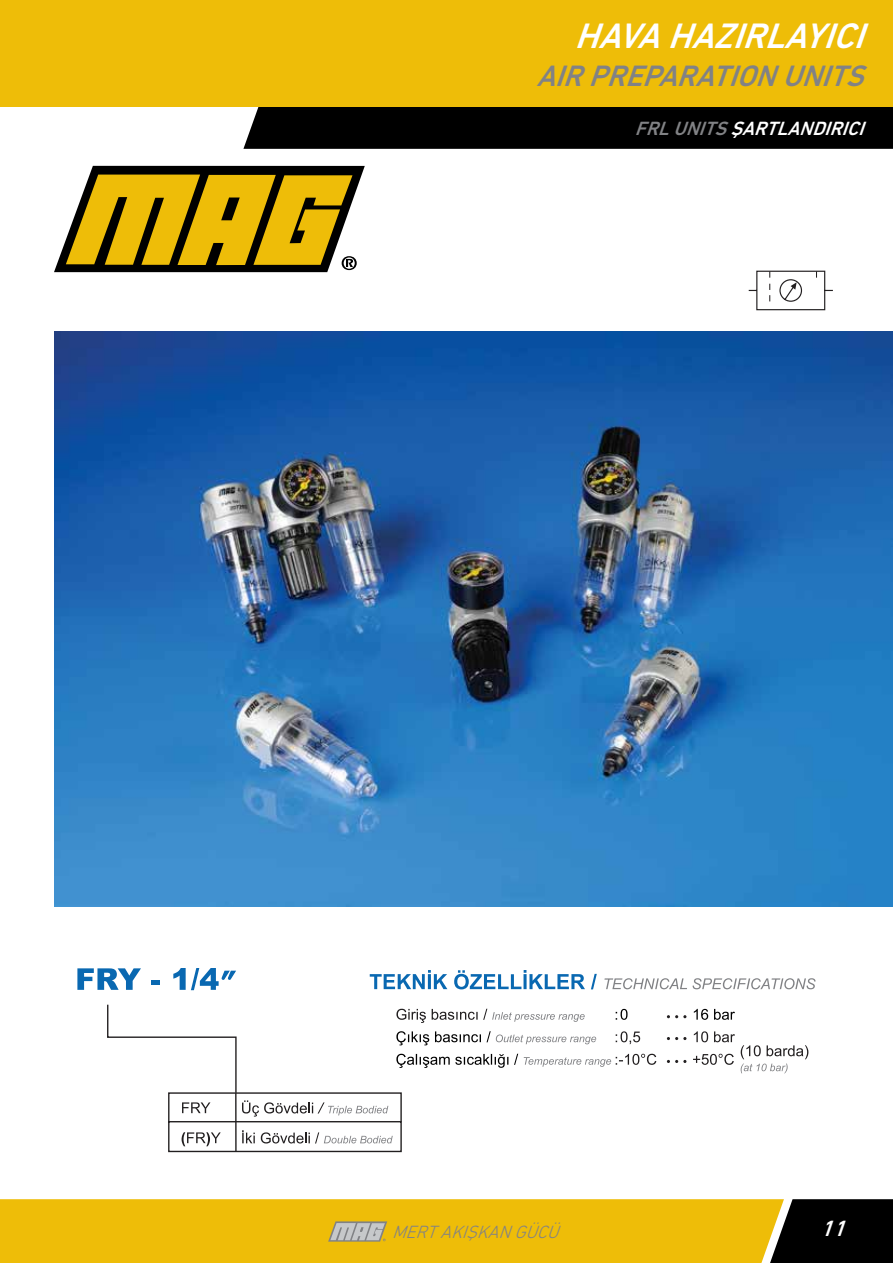
<style>
.page{position:relative;width:893px;height:1263px;background:#fff}
.page>*{position:absolute;margin:0;border:0;box-sizing:border-box;transform-origin:0 0}
.t1{font:italic 500 36px "DIN Next LT Pro";color:#fff}
.t2{font:italic 500 30px "DIN Next LT Pro";color:#818285}
.t3{font:italic 500 22.5px "DIN Next LT Pro";color:#fff}
.t4{font:italic 500 19.5px "DIN Next LT Pro";color:#fff}
.t5{font:italic 300 18px "DIN Next LT Pro";color:#818285}
.s1{color:#818285}
</style>
<div class="page">
<div style="left:784px;top:1199px;width:109px;height:64px;background:#000"></div>
<div style="left:0;top:1199px;width:784px;height:64px;background:#eebd08"></div>
<svg style="left:328px;top:1221px;width:59px;height:20px"></svg>
<svg style="left:748px;top:270px;width:85px;height:41px"></svg>
<svg style="left:370px;top:970px;width:77px;height:19px"></svg>
<svg style="left:454px;top:970px;width:131px;height:19px"></svg>
<svg style="left:591px;top:974px;width:6px;height:15px"></svg>
<svg style="left:604px;top:978px;width:83px;height:11px"></svg>
<svg style="left:693px;top:978px;width:122px;height:11px"></svg>
<svg style="left:77px;top:968px;width:64px;height:22px"></svg>
<svg style="left:152px;top:980px;width:8px;height:4px"></svg>
<svg style="left:173px;top:968px;width:63px;height:22px"></svg>
<svg style="left:107px;top:1004px;width:628px;height:149px"></svg>
<svg style="left:741px;top:1045px;width:67px;height:28px"></svg>
<img style="left:54px;top:332px;width:839px;height:575px">
<div style="left:243px;top:106px;width:650px;height:43px;background:#000"></div>
<div style="left:0;top:0;width:893px;height:106px;background:#eebd08"></div>
<svg style="left:54px;top:166px;width:311px;height:106px;background:#a98c23"></svg>
<h1 class="t1" style="left:574px;top:15px;width:305px">HAVAHAZIRLAYICI</h1>
<h2 class="t2" style="left:536px;top:59px;width:340px">AIRPREPARATIONUNITS</h2>
<p class="t4" style="left:635px;top:117px;width:237px"><span class="s1">FRLUNITS</span>ŞARTLANDIRICI</p>
<p class="t5" style="left:392px;top:1222px;width:175px">MERTAKIŞKANGÜCÜ</p>
<p class="t3" style="left:820px;top:1215px;width:35px">11</p>
</div>
